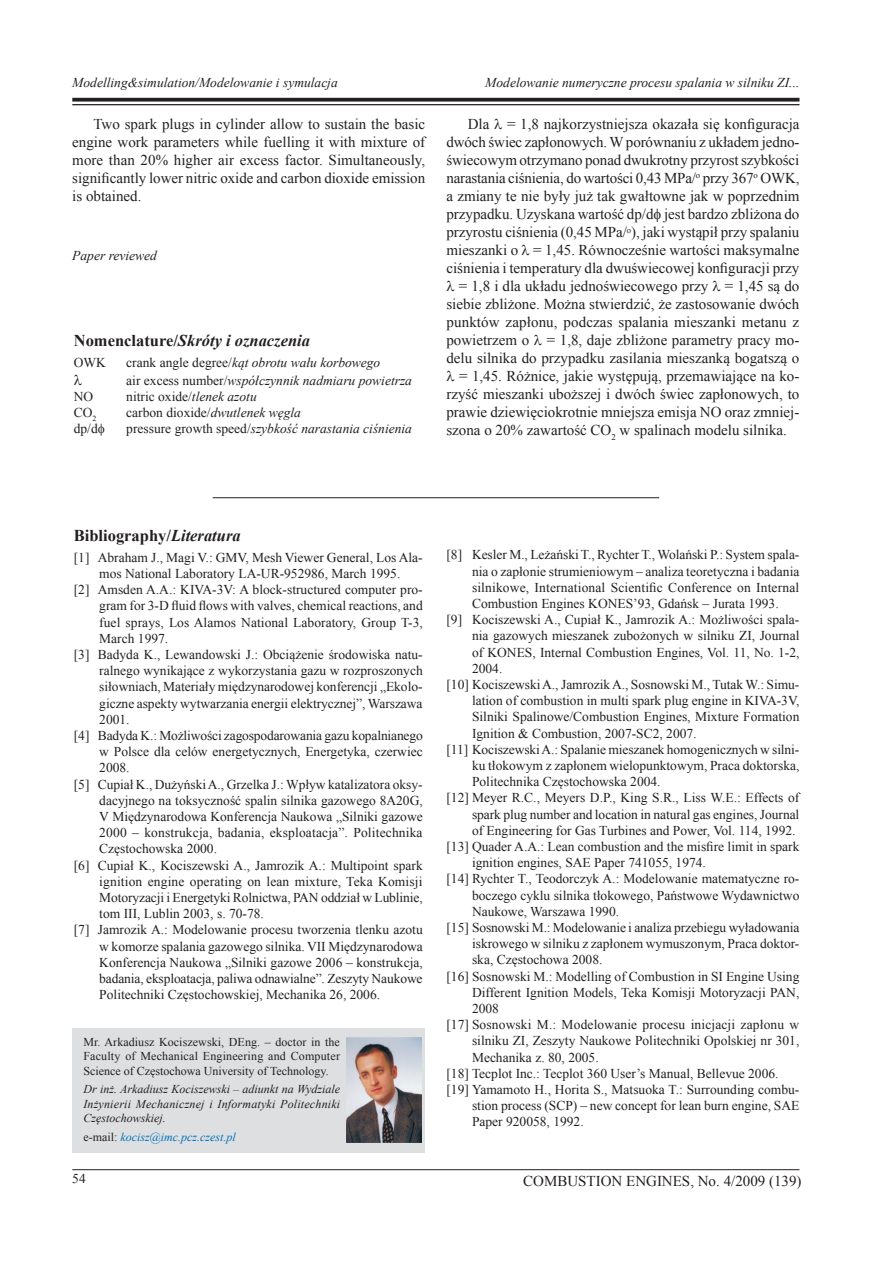
<style>
.page{position:relative;width:893px;height:1263px;background:#fff}
.page>*{position:absolute;margin:0;border:0;box-sizing:border-box;transform-origin:0 0}
.t1{font:italic 700 16.5px "Times New Roman";color:#231f20}
.t2{font:700 16.5px "Times New Roman";color:#231f20}
.t3{font:15px/18px "Times New Roman";color:#231f20;text-align:justify}
.t4{font:15px "Symbol";color:#231f20}
.t5{font:13.5px "Times New Roman";color:#231f20}
.t6{font:italic 13.5px "Times New Roman";color:#231f20}
.t7{font:12px/14.4px "Times New Roman";color:#231f20;text-align:justify}
.t8{font:italic 12px/14.4px "Times New Roman";letter-spacing:.015em;color:#231f20;text-align:justify}
.t9{font:italic 12px "Times New Roman";color:#0072bc}
.s1{font-style:normal}
.s2{font-style:italic}
.s3{font-style:normal;color:#231f20}
</style>
<div class="page">
<svg style="left:72px;top:98px;width:727px;height:4px;background:#3a3738"></svg>
<hr style="left:72px;top:104px;width:727px;height:1px;background:#231f20">
<hr style="left:72px;top:1169px;width:727px;height:1px;background:#231f20">
<hr style="left:213px;top:497px;width:446px;height:1px;background:#231f20">
<div style="left:72px;top:1028px;width:353px;height:124px;background:#dedfe1"></div>
<img style="left:347px;top:1037px;width:74px;height:105px">
<p class="t6" style="left:72px;top:73px;width:267px">Modelling&amp;simulation/Modelowanie i symulacja</p>
<p class="t6" style="left:485px;top:73px;width:316px">Modelowanie numeryczne procesu spalania w silniku ZI...</p>
<p class="t3" style="left:72px;top:115px;width:354px;text-indent:21px">Two spark plugs in cylinder allow to sustain the basic engine work parameters while fuelling it with mixture of more than 20% higher air excess factor. Simultaneously, significantly lower nitric oxide and carbon dioxide emission is obtained.</p>
<p class="t6" style="left:72px;top:246px;width:86px">Paper reviewed</p>
<p class="t1" style="left:74px;top:329px;width:238px"><span class="s1">Nomenclature/</span>Skróty i oznaczenia</p>
<p class="t5" style="left:74px;top:353px;width:34px">OWK</p>
<p class="t6" style="left:126px;top:353px;width:256px"><span class="s1">crank angle degree/</span>kąt obrotu wału korbowego</p>
<p class="t4" style="left:74px;top:369px;width:10px">●</p>
<p class="t6" style="left:126px;top:371px;width:287px"><span class="s1">air excess number/</span>współczynnik nadmiaru powietrza</p>
<p class="t5" style="left:74px;top:387px;width:21px">NO</p>
<p class="t5" style="left:126px;top:387px;width:132px">nitric oxide/<span class="s2">tlenek azotu</span></p>
<p class="t5" style="left:74px;top:403px;width:24px">CO<sub>2</sub></p>
<p class="t5" style="left:126px;top:403px;width:176px">carbon dioxide/<span class="s2">dwutlenek węgla</span></p>
<p class="t5" style="left:74px;top:419px;width:26px">dp/d</p>
<p class="t6" style="left:126px;top:419px;width:287px"><span class="s1">pressure growth speed/</span>szybkość narastania ciśnienia</p>
<p class="t3" style="left:446px;top:115px;width:355px;text-indent:21px">Dla ● = 1,8 najkorzystniejsza okazała się konfiguracja dwóch świec zapłonowych. W porównaniu z układem jedno&shy;świecowym otrzymano ponad dwukrotny przyrost szybkości narastania ciśnienia, do wartości 0,43 MPa/<sup>o</sup> przy 367<sup>o</sup> OWK, a zmiany te nie były już tak gwałtowne jak w poprzednim przypadku. Uzyskana wartość dp/d jest bardzo zbliżona do przyrostu ciśnienia (0,45 MPa/<sup>o</sup>), jaki wystąpił przy spalaniu mieszanki o ● = 1,45. Równocześnie wartości maksymalne ciśnienia i temperatury dla dwuświecowej konfiguracji przy</p>
<p class="t3" style="left:446px;top:277px;width:354px">● = 1,8 i dla układu jednoświecowego przy ● = 1,45 są do siebie zbliżone. Można stwierdzić, że zastosowanie dwóch punktów zapłonu, podczas spalania mieszanki metanu z powietrzem o ● = 1,8, daje zbliżone parametry pracy mo&shy;delu silnika do przypadku zasilania mieszanką bogatszą o</p>
<p class="t3" style="left:446px;top:367px;width:354px">● = 1,45. Różnice, jakie występują, przemawiające na ko&shy;rzyść mieszanki uboższej i dwóch świec zapłonowych, to prawie dziewięciokrotnie mniejsza emisja NO oraz zmniej&shy;szona o 20% zawartość CO<sub>2</sub> w spalinach modelu silnika.</p>
<p class="t2" style="left:74px;top:524px;width:168px">Bibliography/<span class="s2">Literatura</span></p>
<p class="t5" style="left:74px;top:548px;width:350px">[1] Abraham J., Magi V.: GMV, Mesh Viewer General, Los Ala-</p>
<p class="t5" style="left:99px;top:564px;width:303px">mos National Laboratory LA-UR-952986, March 1995.</p>
<p class="t5" style="left:74px;top:581px;width:350px">[2] Amsden A.A.: KIVA-3V: A block-structured computer pro-</p>
<p class="t5" style="left:99px;top:597px;width:325px">gram for 3-D fluid flows with valves, chemical reactions, and</p>
<p class="t5" style="left:99px;top:613px;width:325px">fuel sprays, Los Alamos National Laboratory, Group T-3,</p>
<p class="t5" style="left:99px;top:629px;width:70px">March 1997.</p>
<p class="t5" style="left:74px;top:645px;width:350px">[3] Badyda K., Lewandowski J.: Obciążenie środowiska natu-</p>
<p class="t5" style="left:99px;top:662px;width:325px">ralnego wynikające z wykorzystania gazu w rozproszonych</p>
<p class="t5" style="left:99px;top:678px;width:325px">siłowniach, Materiały międzynarodowej konferencji „Ekolo-</p>
<p class="t5" style="left:99px;top:694px;width:325px">giczne aspekty wytwarzania energii elektrycznej”, Warszawa</p>
<p class="t5" style="left:99px;top:710px;width:32px">2001.</p>
<p class="t5" style="left:74px;top:726px;width:351px">[4] Badyda K.: Możliwości zagospodarowania gazu kopalnianego</p>
<p class="t5" style="left:99px;top:743px;width:325px">w Polsce dla celów energetycznych, Energetyka, czerwiec</p>
<p class="t5" style="left:99px;top:759px;width:32px">2008.</p>
<p class="t5" style="left:74px;top:775px;width:350px">[5] Cupiał K., Dużyński A., Grzelka J.: Wpływ katalizatora oksy-</p>
<p class="t5" style="left:99px;top:791px;width:325px">dacyjnego na toksyczność spalin silnika gazowego 8A20G,</p>
<p class="t5" style="left:99px;top:807px;width:325px">V Międzynarodowa Konferencja Naukowa „Silniki gazowe</p>
<p class="t5" style="left:99px;top:824px;width:325px">2000 – konstrukcja, badania, eksploatacja”. Politechnika</p>
<p class="t5" style="left:99px;top:840px;width:119px">Częstochowska 2000.</p>
<p class="t5" style="left:74px;top:856px;width:350px">[6] Cupiał K., Kociszewski A., Jamrozik A.: Multipoint spark</p>
<p class="t5" style="left:99px;top:872px;width:325px">ignition engine operating on lean mixture, Teka Komisji</p>
<p class="t5" style="left:99px;top:888px;width:325px">Motoryzacji i Energetyki Rolnictwa, PAN oddział w Lublinie,</p>
<p class="t5" style="left:99px;top:905px;width:166px">tom III, Lublin 2003, s. 70-78.</p>
<p class="t5" style="left:74px;top:921px;width:350px">[7] Jamrozik A.: Modelowanie procesu tworzenia tlenku azotu</p>
<p class="t5" style="left:99px;top:937px;width:325px">w komorze spalania gazowego silnika. VII Międzynarodowa</p>
<p class="t5" style="left:99px;top:953px;width:325px">Konferencja Naukowa „Silniki gazowe 2006 – konstrukcja,</p>
<p class="t5" style="left:99px;top:969px;width:325px">badania, eksploatacja, paliwa odnawialne”. Zeszyty Naukowe</p>
<p class="t5" style="left:99px;top:986px;width:282px">Politechniki Częstochowskiej, Mechanika 26, 2006.</p>
<p class="t7" style="left:83px;top:1034px;width:258px">Mr. Arkadiusz Kociszewski, DEng. – doctor in the Faculty of Mechanical Engineering and Computer Science of Częstochowa University of Technology.</p>
<p class="t8" style="left:83px;top:1082px;width:258px">Dr inż. Arkadiusz Kociszewski – adiunkt na Wydziale Inżynierii Mechanicznej i Informatyki Politechniki Częstochowskiej.</p>
<p class="t9" style="left:83px;top:1128px;width:154px"><span class="s3">e-mail:</span> kocisz@imc.pcz.czest.pl</p>
<p class="t5" style="left:446px;top:546px;width:354px">[8] Kesler M., Leżański T., Rychter T., Wolański P.: System spala-</p>
<p class="t5" style="left:472px;top:562px;width:329px">nia o zapłonie strumieniowym – analiza teoretyczna i badania</p>
<p class="t5" style="left:472px;top:578px;width:329px">silnikowe, International Scientific Conference on Internal</p>
<p class="t5" style="left:472px;top:594px;width:308px">Combustion Engines KONES’93, Gdańsk – Jurata 1993.</p>
<p class="t5" style="left:446px;top:610px;width:354px">[9] Kociszewski A., Cupiał K., Jamrozik A.: Możliwości spala-</p>
<p class="t5" style="left:472px;top:627px;width:329px">nia gazowych mieszanek zubożonych w silniku ZI, Journal</p>
<p class="t5" style="left:472px;top:643px;width:329px">of KONES, Internal Combustion Engines, Vol. 11, No. 1-2,</p>
<p class="t5" style="left:472px;top:659px;width:32px">2004.</p>
<p class="t5" style="left:446px;top:675px;width:354px">[10] Kociszewski A., Jamrozik A., Sosnowski M., Tutak W.: Simu-</p>
<p class="t5" style="left:472px;top:691px;width:329px">lation of combustion in multi spark plug engine in KIVA-3V,</p>
<p class="t5" style="left:472px;top:708px;width:329px">Silniki Spalinowe/Combustion Engines, Mixture Formation</p>
<p class="t5" style="left:472px;top:724px;width:226px">Ignition &amp; Combustion, 2007-SC2, 2007.</p>
<p class="t5" style="left:446px;top:740px;width:354px">[11] Kociszewski A.: Spalanie mieszanek homogenicznych w silni-</p>
<p class="t5" style="left:472px;top:756px;width:329px">ku tłokowym z zapłonem wielopunktowym, Praca doktorska,</p>
<p class="t5" style="left:472px;top:772px;width:190px">Politechnika Częstochowska 2004.</p>
<p class="t5" style="left:446px;top:789px;width:354px">[12] Meyer R.C., Meyers D.P., King S.R., Liss W.E.: Effects of</p>
<p class="t5" style="left:472px;top:805px;width:329px">spark plug number and location in natural gas engines, Journal</p>
<p class="t5" style="left:472px;top:821px;width:325px">of Engineering for Gas Turbines and Power, Vol. 114, 1992.</p>
<p class="t5" style="left:446px;top:837px;width:354px">[13] Quader A.A.: Lean combustion and the misfire limit in spark</p>
<p class="t5" style="left:472px;top:853px;width:235px">ignition engines, SAE Paper 741055, 1974.</p>
<p class="t5" style="left:446px;top:870px;width:354px">[14] Rychter T., Teodorczyk A.: Modelowanie matematyczne ro-</p>
<p class="t5" style="left:472px;top:886px;width:329px">boczego cyklu silnika tłokowego, Państwowe Wydawnictwo</p>
<p class="t5" style="left:472px;top:902px;width:149px">Naukowe, Warszawa 1990.</p>
<p class="t5" style="left:446px;top:918px;width:354px">[15] Sosnowski M.: Modelowanie i analiza przebiegu wyładowania</p>
<p class="t5" style="left:472px;top:934px;width:329px">iskrowego w silniku z zapłonem wymuszonym, Praca doktor-</p>
<p class="t5" style="left:472px;top:951px;width:132px">ska, Częstochowa 2008.</p>
<p class="t5" style="left:446px;top:967px;width:354px">[16] Sosnowski M.: Modelling of Combustion in SI Engine Using</p>
<p class="t5" style="left:472px;top:983px;width:329px">Different Ignition Models, Teka Komisji Motoryzacji PAN,</p>
<p class="t5" style="left:472px;top:999px;width:28px">2008</p>
<p class="t5" style="left:446px;top:1015px;width:354px">[17] Sosnowski M.: Modelowanie procesu inicjacji zapłonu w</p>
<p class="t5" style="left:472px;top:1032px;width:329px">silniku ZI, Zeszyty Naukowe Politechniki Opolskiej nr 301,</p>
<p class="t5" style="left:472px;top:1048px;width:128px">Mechanika z. 80, 2005.</p>
<p class="t5" style="left:446px;top:1064px;width:334px">[18] Tecplot Inc.: Tecplot 360 User’s Manual, Bellevue 2006.</p>
<p class="t5" style="left:446px;top:1080px;width:354px">[19] Yamamoto H., Horita S., Matsuoka T.: Surrounding combu-</p>
<p class="t5" style="left:472px;top:1096px;width:329px">stion process (SCP) – new concept for lean burn engine, SAE</p>
<p class="t5" style="left:472px;top:1113px;width:113px">Paper 920058, 1992.</p>
<p class="t5" style="left:72px;top:1169px;width:15px">54</p>
<p class="t3" style="left:523px;top:1171px;width:280px">COMBUSTION ENGINES, No. 4/2009 (139)</p>
</div>
